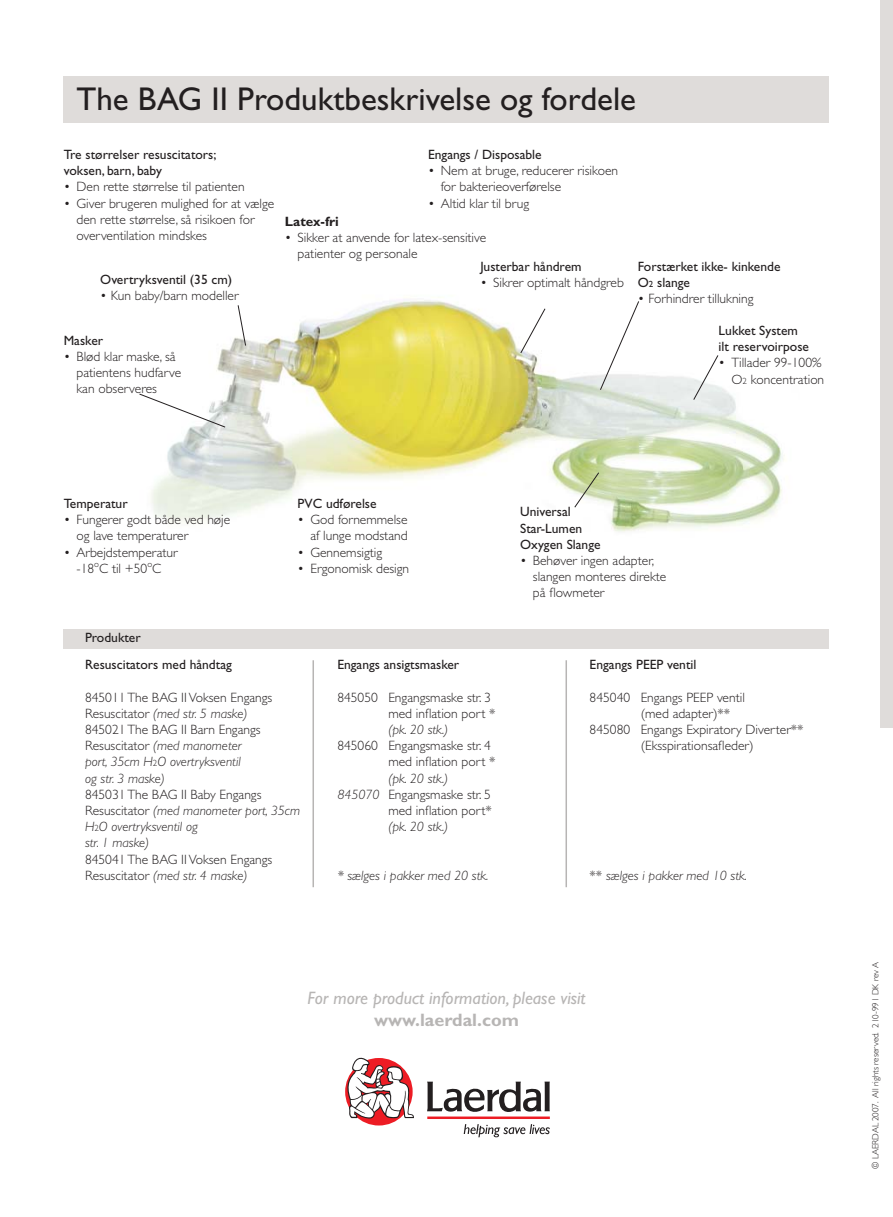
<style>
.page{position:relative;width:893px;height:1217px;background:#fff}
.page>*{position:absolute;margin:0;border:0;box-sizing:border-box;transform-origin:0 0}
.t1{font:33px "Gill Sans";color:#231f20}
.t2{font:italic 18px "Gill Sans";color:#b7b5b4}
.t3{font:700 18px "Gill Sans";color:#b7b5b4}
.t4{font:300 13.5px/16.2px "Gill Sans";color:#231f20}
.t5{font:13.5px/16.2px "Gill Sans";color:#231f20}
.t6{font:italic 300 13.5px/16.2px "Gill Sans";color:#231f20}
.t7{font:700 13.5px "Gill Sans";color:#231f20}
.t8{font:300 9px "Gill Sans";color:#231f20}
.s1{font-size:9px}
.s2{font-style:italic}
.s3{font-style:normal}
.s4{font-style:normal;font-size:9px}
</style>
<div class="page">
<img style="left:151px;top:300px;width:633px;height:232px">
<div style="left:345px;top:1057px;width:68px;height:68px;background:#ed1c24;border-radius:50%"></div>
<svg style="left:345px;top:1057px;width:69px;height:61px"></svg>
<svg style="left:427px;top:1081px;width:123px;height:31px"></svg>
<hr style="left:427px;top:1116px;width:123px;height:2px;background:#ed1c24">
<svg style="left:464px;top:1124px;width:86px;height:12px"></svg>
<div style="left:64px;top:77px;width:765px;height:46px;background:#dfdcda"></div>
<svg style="left:237px;top:304px;width:9px;height:42px"></svg>
<svg style="left:139px;top:393px;width:87px;height:35px"></svg>
<svg style="left:520px;top:308px;width:26px;height:46px"></svg>
<svg style="left:599px;top:300px;width:41px;height:90px"></svg>
<svg style="left:693px;top:354px;width:26px;height:46px"></svg>
<svg style="left:574px;top:471px;width:26px;height:37px"></svg>
<div style="left:64px;top:629px;width:765px;height:20px;background:#dfdcda"></div>
<hr style="left:312px;top:660px;width:2px;height:227px;background:#b7b5b4">
<hr style="left:565px;top:660px;width:2px;height:227px;background:#b7b5b4">
<div style="left:880px;top:0;width:13px;height:727px;background:#dfdcda"></div>
<h1 class="t1" style="left:77px;top:87px;width:561px">The BAG II Produktbeskrivelse og fordele</h1>
<p class="t5" style="left:64px;top:148px;width:154px">Tre størrelser resuscitators; voksen, barn, baby</p>
<p class="t4" style="left:64px;top:180px;width:182px">• Den rette størrelse til patienten</p>
<p class="t4" style="left:77px;top:196px;width:199px;text-indent:-13px">• Giver brugeren mulighed for at vælge den rette størrelse, så risikoen for overventilation mindskes</p>
<p class="t5" style="left:100px;top:273px;width:133px">Overtryksventil (35 cm)</p>
<p class="t4" style="left:100px;top:289px;width:140px">• Kun baby/barn modeller</p>
<p class="t5" style="left:428px;top:148px;width:115px">Engangs / Disposable</p>
<p class="t4" style="left:441px;top:164px;width:179px;text-indent:-13px">• Nem at bruge, reducerer risikoen for bakterieoverførelse</p>
<p class="t4" style="left:428px;top:196px;width:103px">• Altid klar til brug</p>
<p class="t7" style="left:285px;top:216px;width:56px">Latex-fri</p>
<p class="t4" style="left:298px;top:231px;width:190px;text-indent:-13px">• Sikker at anvende for latex-sensitive patienter og personale</p>
<p class="t5" style="left:480px;top:259px;width:103px">Justerbar håndrem</p>
<p class="t4" style="left:480px;top:275px;width:145px">• Sikrer optimalt håndgreb</p>
<p class="t5" style="left:64px;top:333px;width:41px">Masker</p>
<p class="t4" style="left:77px;top:350px;width:106px;text-indent:-13px">• Blød klar maske, så patientens hudfarve kan observeres</p>
<p class="t5" style="left:638px;top:259px;width:144px">Forstærket ikke- kinkende<br>O<span class="s1">2</span> slange</p>
<p class="t4" style="left:638px;top:292px;width:117px">• Forhindrer tillukning</p>
<p class="t5" style="left:719px;top:324px;width:92px">Lukket System ilt reservoirpose</p>
<p class="t4" style="left:719px;top:356px;width:107px;text-align:right">• Tillader 99-100%<br>O<span class="s1">2</span> koncentration</p>
<p class="t5" style="left:64px;top:496px;width:65px">Temperatur</p>
<p class="t4" style="left:77px;top:513px;width:155px;text-indent:-13px">• Fungerer godt både ved høje og lave temperaturer</p>
<p class="t4" style="left:64px;top:545px;width:115px;text-align:center">• Arbejdstemperatur -18<sup>o</sup>C til +50<sup>o</sup>C</p>
<p class="t5" style="left:85px;top:631px;width:57px">Produkter</p>
<p class="t5" style="left:298px;top:496px;width:80px">PVC udførelse</p>
<p class="t4" style="left:298px;top:513px;width:111px;text-align:right">• God fornemmelse af lunge modstand</p>
<p class="t4" style="left:298px;top:545px;width:86px">• Gennemsigtig</p>
<p class="t4" style="left:298px;top:561px;width:113px">• Ergonomisk design</p>
<p class="t5" style="left:520px;top:505px;width:82px">Universal<br>Star-Lumen<br>Oxygen Slange</p>
<p class="t4" style="left:533px;top:553px;width:135px;text-indent:-13px">• Behøver ingen adapter, slangen monteres direkte på flowmeter</p>
<p class="t5" style="left:85px;top:657px;width:148px">Resuscitators med håndtag</p>
<p class="t4" style="left:85px;top:690px;width:189px">845011 The BAG II Voksen Engangs<br>Resuscitator <span class="s2">(med str. 5 maske)<br></span>845021 The BAG II Barn Engangs<br>Resuscitator <span class="s2">(med manometer<br>port, 35cm H</span><span class="s1">2</span><span class="s2">O overtryksventil<br>og str. 3 maske)</span></p>
<p class="t6" style="left:85px;top:787px;width:216px"><span class="s3">845031 The BAG II Baby Engangs<br>Resuscitator</span> (med manometer port, 35cm<br>H<span class="s4">2</span>O overtryksventil og<br>str. 1 maske)</p>
<p class="t4" style="left:85px;top:852px;width:189px">845041 The BAG II Voksen Engangs<br>Resuscitator <span class="s2">(med str. 4 maske)</span></p>
<p class="t5" style="left:337px;top:657px;width:123px">Engangs ansigtsmasker</p>
<p class="t4" style="left:388px;top:690px;width:109px;text-indent:-51px">845050 Engangsmaske str. 3 med inflation port *</p>
<p class="t6" style="left:388px;top:722px;width:62px">(pk. 20 stk.)</p>
<p class="t4" style="left:388px;top:738px;width:109px;text-indent:-51px">845060 Engangsmaske str. 4 med inflation port *</p>
<p class="t6" style="left:388px;top:771px;width:62px">(pk. 20 stk.)</p>
<p class="t4" style="left:337px;top:787px;width:155px"><span class="s2">845070</span> Engangsmaske str. 5</p>
<p class="t4" style="left:388px;top:803px;width:105px">med inflation port*</p>
<p class="t6" style="left:388px;top:819px;width:62px">(pk. 20 stk.)</p>
<p class="t6" style="left:337px;top:868px;width:153px">* sælges i pakker med 20 stk.</p>
<p class="t5" style="left:590px;top:657px;width:108px">Engangs PEEP ventil</p>
<p class="t4" style="left:590px;top:690px;width:157px">845040 Engangs PEEP ventil</p>
<p class="t4" style="left:641px;top:706px;width:91px">(med adapter)**</p>
<p class="t4" style="left:590px;top:722px;width:215px">845080 Engangs Expiratory Diverter**</p>
<p class="t4" style="left:641px;top:738px;width:114px">(Eksspirationsafleder)</p>
<p class="t6" style="left:590px;top:868px;width:159px"><span class="s3">**</span> sælges i pakker med 10 stk.</p>
<h2 class="t2" style="left:307px;top:991px;width:280px">For more product information, please visit</h2>
<h2 class="t3" style="left:374px;top:1013px;width:146px">www.laerdal.com</h2>
<p class="t8" style="left:872px;top:1168px;width:208px;rotate:-90deg">© LAERDAL 2007. All rights reserved. 210-991 DK rev A</p>
</div>
